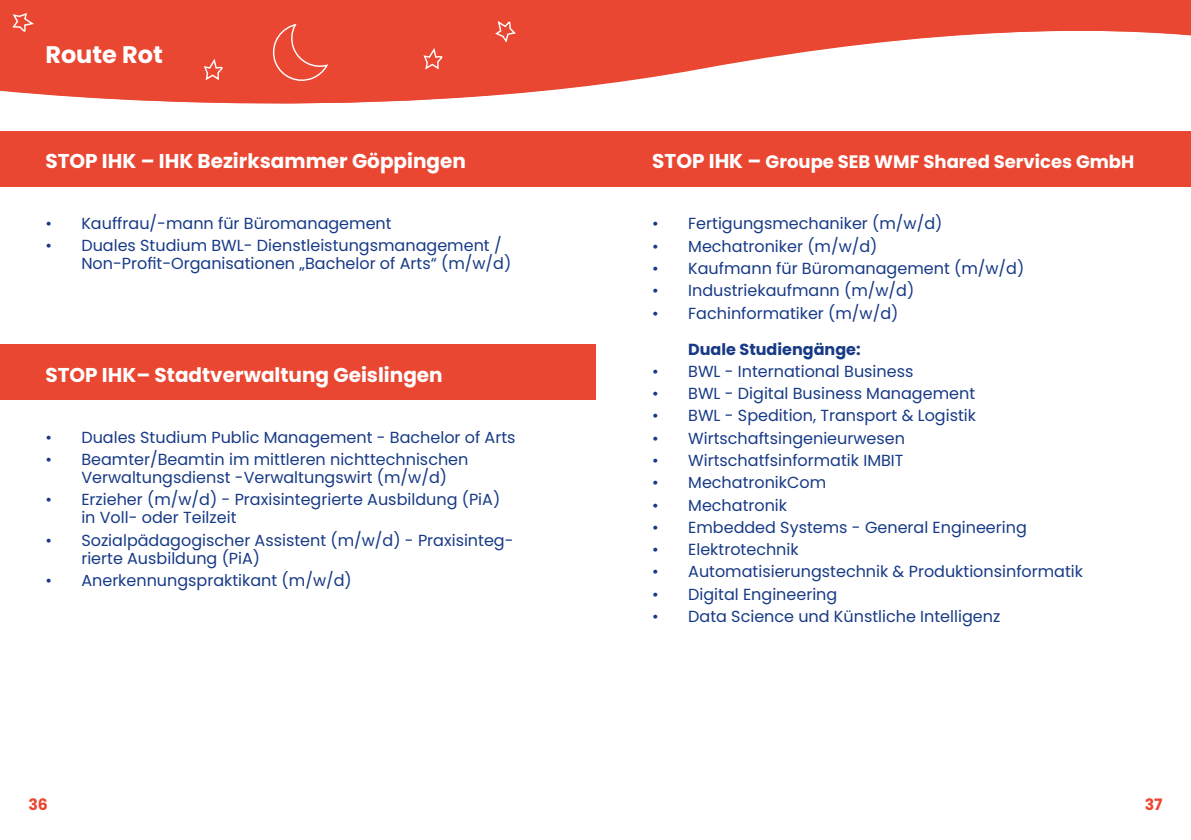
<style>
.page{position:relative;width:1191px;height:840px;background:#fff}
.page>*{position:absolute;margin:0;border:0;box-sizing:border-box;transform-origin:0 0}
.t1{font:700 24px "Poppins";color:#fff}
.t2{font:700 20px "Poppins";color:#fff}
.t3{font:700 18px "Poppins";color:#fff}
.t4{font:16px/18px "Poppins";color:#173a86}
.t5{font:700 16px "Poppins";color:#173a86}
.t6{font:700 15.8px "Poppins";color:#e94732}
.s1{font-size:20px}
</style>
<div class="page">
<svg style="left:0;top:0;width:1191px;height:187px;fill:#e94732"></svg>
<svg style="left:263px;top:16px;width:76px;height:75px;background:#e94f3b"></svg>
<svg style="left:203px;top:57px;width:26px;height:25px"></svg>
<svg style="left:11px;top:11px;width:31px;height:22px"></svg>
<svg style="left:422px;top:46px;width:27px;height:25px"></svg>
<svg style="left:488px;top:13px;width:38px;height:33px"></svg>
<div style="left:0;top:131px;width:595px;height:55px;background:#e94732"></div>
<div style="left:0;top:344px;width:595px;height:56px;background:#e94732"></div>
<div style="left:595px;top:131px;width:596px;height:55px;background:#e94732"></div>
<h1 class="t1" style="left:45px;top:41px;width:119px">Route Rot</h1>
<h1 class="t1" style="left:51px;top:41px;width:119px">Route Rot</h1>
<p class="t2" style="left:45px;top:149px;width:422px">STOP IHK – IHK Bezirksammer Göppingen</p>
<p class="t4" style="left:45px;top:214px;width:348px">• Kauffrau/-mann für Büromanagement</p>
<p class="t4" style="left:81px;top:237px;width:431px;text-indent:-36px">• Duales Studium BWL- Dienstleistungsmanagement /<br>Non-Profit-Organisationen „Bachelor of Arts“ (m/w/d)</p>
<p class="t2" style="left:45px;top:363px;width:399px">STOP IHK– Stadtverwaltung Geislingen</p>
<p class="t4" style="left:45px;top:428px;width:472px">• Duales Studium Public Management - Bachelor of Arts</p>
<p class="t4" style="left:81px;top:450px;width:388px;text-indent:-36px">• Beamter/Beamtin im mittleren nichttechnischen<br>Verwaltungsdienst -Verwaltungswirt (m/w/d)</p>
<p class="t4" style="left:81px;top:490px;width:420px;text-indent:-36px">• Erzieher (m/w/d) - Praxisintegrierte Ausbildung (PiA) in Voll- oder Teilzeit</p>
<p class="t4" style="left:81px;top:530px;width:434px;text-indent:-36px">• Sozialpädagogischer Assistent (m/w/d) - Praxisinteg&shy;rierte Ausbildung (PiA)</p>
<p class="t4" style="left:45px;top:571px;width:308px">• Anerkennungspraktikant (m/w/d)</p>
<p class="t3" style="left:652px;top:151px;width:483px"><span class="s1">STOP IHK –</span> Groupe SEB WMF Shared Services GmbH</p>
<p class="t4" style="left:652px;top:215px;width:292px">• Fertigungsmechaniker (m/w/d)</p>
<p class="t4" style="left:652px;top:237px;width:227px">• Mechatroniker (m/w/d)</p>
<p class="t4" style="left:652px;top:259px;width:373px">• Kaufmann für Büromanagement (m/w/d)</p>
<p class="t4" style="left:652px;top:281px;width:264px">• Industriekaufmann (m/w/d)</p>
<p class="t4" style="left:652px;top:304px;width:248px">• Fachinformatiker (m/w/d)</p>
<p class="t5" style="left:688px;top:339px;width:174px">Duale Studiengänge:</p>
<p class="t4" style="left:652px;top:362px;width:263px">• BWL - International Business</p>
<p class="t4" style="left:652px;top:384px;width:324px">• BWL - Digital Business Management</p>
<p class="t4" style="left:652px;top:406px;width:325px">• BWL - Spedition, Transport &amp; Logistik</p>
<p class="t4" style="left:652px;top:429px;width:254px">• Wirtschaftsingenieurwesen</p>
<p class="t4" style="left:652px;top:451px;width:253px">• Wirtschatfsinformatik IMBIT</p>
<p class="t4" style="left:652px;top:473px;width:175px">• MechatronikCom</p>
<p class="t4" style="left:652px;top:496px;width:136px">• Mechatronik</p>
<p class="t4" style="left:652px;top:518px;width:376px">• Embedded Systems - General Engineering</p>
<p class="t4" style="left:652px;top:540px;width:148px">• Elektrotechnik</p>
<p class="t4" style="left:652px;top:562px;width:432px">• Automatisierungstechnik &amp; Produktionsinformatik</p>
<p class="t4" style="left:652px;top:585px;width:187px">• Digital Engineering</p>
<p class="t4" style="left:652px;top:607px;width:349px">• Data Science und Künstliche Intelligenz</p>
<p class="t6" style="left:28px;top:795px;width:21px">36</p>
<p class="t6" style="left:1144px;top:795px;width:19px">37</p>
</div>
